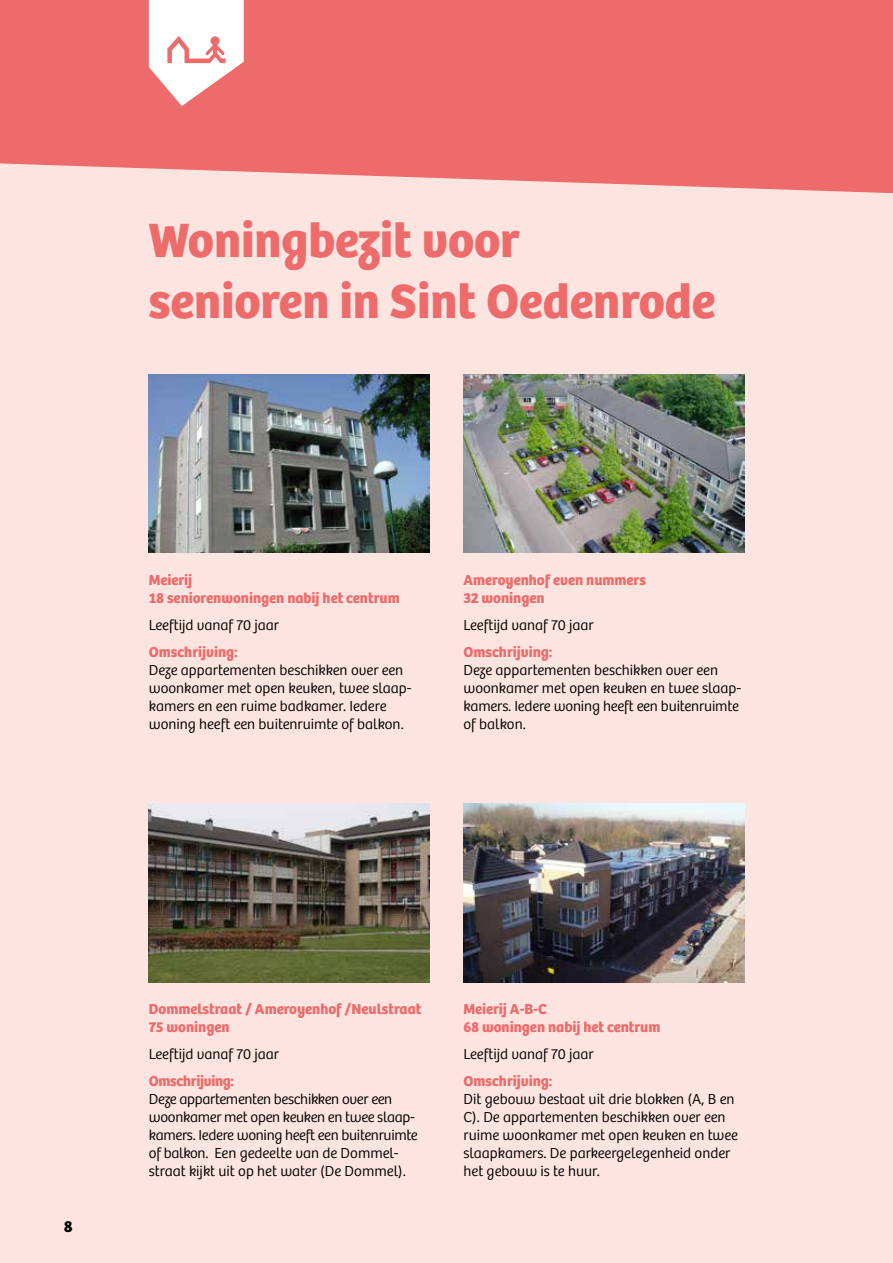
<style>
.page{position:relative;width:893px;height:1263px;background:#fce5e1}
.page>*{position:absolute;margin:0;border:0;box-sizing:border-box;transform-origin:0 0}
.t1{font:700 49.95px/60.6px "Bree";color:#ed6b6a}
.t2{font:700 16.5px "Bree";color:#000}
.t3{font:300 15px/18px "Bree";color:#000}
.t4{font:700 15px/18px "Bree";color:#ed6b6a}
.t5{font:300 15px/18px "Bree";letter-spacing:-.02em;color:#000}
.t6{font:700 15px "Bree";letter-spacing:-.02em;color:#ed6b6a}
</style>
<div class="page">
<img style="left:149px;top:374px;width:280px;height:179px">
<img style="left:463px;top:804px;width:281px;height:178px">
<img style="left:463px;top:374px;width:281px;height:179px">
<img style="left:149px;top:804px;width:280px;height:178px">
<svg style="left:0;top:0;width:893px;height:193px;background:#ee7473"></svg>
<svg style="left:149px;top:0;width:95px;height:106px;background:#fad8d8"></svg>
<h1 class="t1" style="left:149px;top:211px;width:568px">Woningbezit voor<br>senioren in Sint Oedenrode</h1>
<p class="t4" style="left:149px;top:571px;width:252px">Meierij<br>18 seniorenwoningen nabij het centrum</p>
<p class="t3" style="left:149px;top:616px;width:132px">Leeftijd vanaf 70 jaar</p>
<p class="t4" style="left:149px;top:643px;width:90px">Omschrijving:</p>
<p class="t3" style="left:149px;top:661px;width:264px">Deze appartementen beschikken over een woonkamer met open keuken, twee slaap&shy;kamers en een ruime badkamer. Iedere woning heeft een buitenruimte of balkon.</p>
<p class="t4" style="left:463px;top:571px;width:184px">Ameroyenhof even nummers<br>32 woningen</p>
<p class="t3" style="left:463px;top:616px;width:132px">Leeftijd vanaf 70 jaar</p>
<p class="t4" style="left:463px;top:643px;width:90px">Omschrijving:</p>
<p class="t3" style="left:463px;top:661px;width:279px">Deze appartementen beschikken over een woonkamer met open keuken en twee slaap&shy;kamers. Iedere woning heeft een buitenruimte of balkon.</p>
<p class="t2" style="left:64px;top:1217px;width:10px">8</p>
<p class="t4" style="left:149px;top:1000px;width:274px">Dommelstraat / Ameroyenhof /Neulstraat<br>75 woningen</p>
<p class="t3" style="left:149px;top:1046px;width:132px">Leeftijd vanaf 70 jaar</p>
<p class="t6" style="left:149px;top:1072px;width:87px">Omschrijving:</p>
<p class="t5" style="left:149px;top:1091px;width:270px">Deze appartementen beschikken over een woonkamer met open keuken en twee slaap&shy;kamers. Iedere woning heeft een buitenruimte of balkon. Een gedeelte van de Dommel&shy;straat kijkt uit op het water (De Dommel).</p>
<p class="t4" style="left:463px;top:1000px;width:198px">Meierij A-B-C<br>68 woningen nabij het centrum</p>
<p class="t3" style="left:463px;top:1046px;width:132px">Leeftijd vanaf 70 jaar</p>
<p class="t4" style="left:463px;top:1072px;width:90px">Omschrijving:</p>
<p class="t3" style="left:463px;top:1091px;width:276px">Dit gebouw bestaat uit drie blokken (A, B en C). De appartementen beschikken over een ruime woonkamer met open keuken en twee slaapkamers. De parkeergelegenheid onder het gebouw is te huur.</p>
</div>
